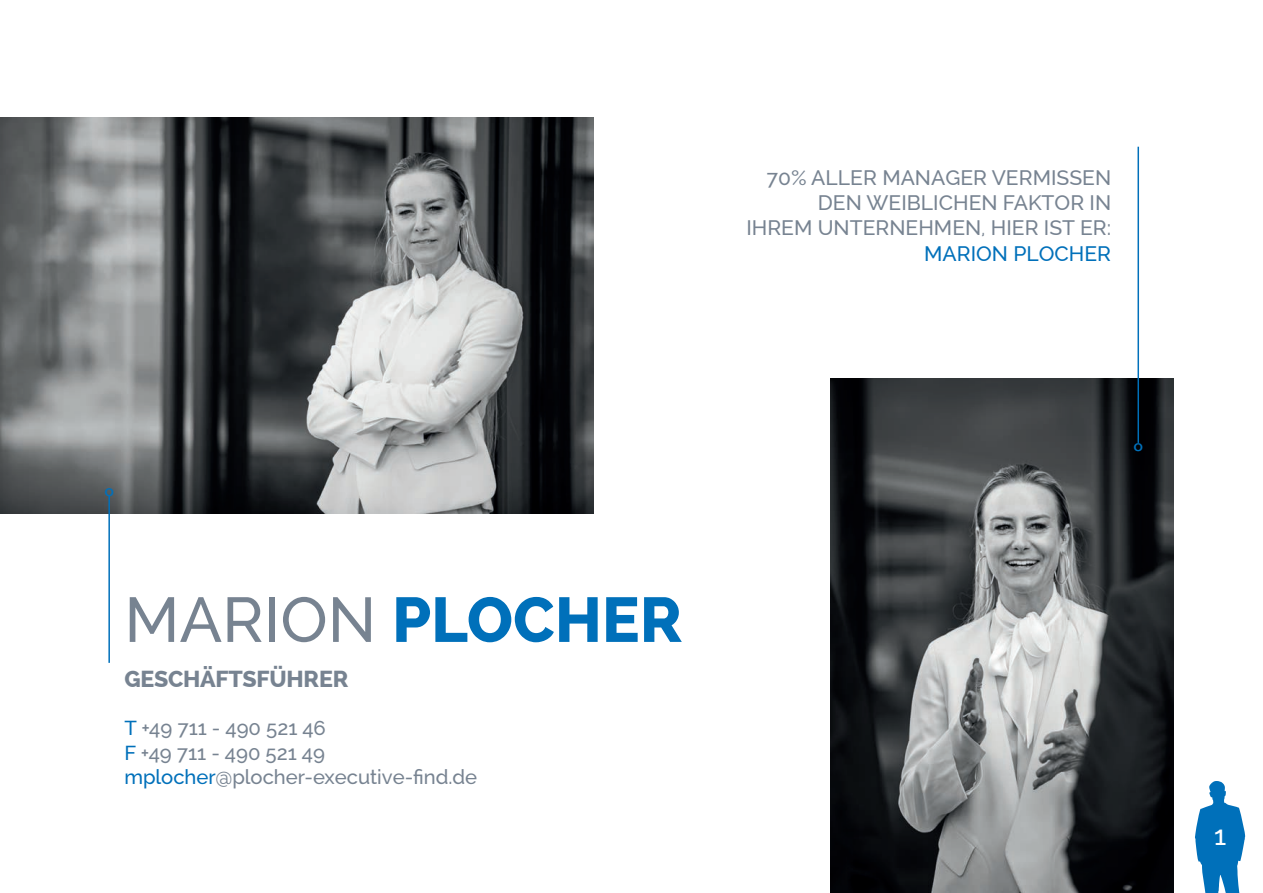
<style>
.page{position:relative;width:1263px;height:893px;background:#fff}
.page>*{position:absolute;margin:0;border:0;box-sizing:border-box;transform-origin:0 0}
.t1{font:800 63px "Raleway";color:#0070ba}
.t2{font:30px "Minion Pro";color:#0070ba}
.t3{font:500 27px "Raleway";color:#fff}
.t4{font:800 23.1px "Raleway";letter-spacing:-.01em;color:#778391}
.t5{font:500 21px/25.2px "Raleway";color:#778391;text-align:right}
.t6{font:500 20.25px/24.3px "Raleway";color:#778391}
.s1{font-weight:400}
.s2{color:#0070ba}
.s3{font-weight:500;color:#778391}
</style>
<div class="page">
<img style="left:0;top:117px;width:593px;height:396px">
<img style="left:831px;top:378px;width:343px;height:515px">
<hr style="left:108px;top:495px;width:2px;height:168px;background:#0070ba">
<hr style="left:1137px;top:147px;width:2px;height:296px;background:#0070ba">
<svg style="left:1195px;top:781px;width:50px;height:112px"></svg>
<p class="t5" style="left:746px;top:165px;width:366px">70% ALLER MANAGER VERMISSEN<br>DEN WEIBLICHEN FAKTOR IN<br>IHREM UNTERNEHMEN<span class="s1">,</span> HIER IST ER:<br><span class="s2">MARION PLOCHER</span></p>
<h2 class="t2" style="left:104px;top:478px;width:12px">°</h2>
<h1 class="t1" style="left:124px;top:584px;width:560px"><span class="s3">MARION</span> PLOCHER</h1>
<p class="t4" style="left:124px;top:665px;width:226px">GESCHÄFTSFÜHRER</p>
<p class="t6" style="left:124px;top:716px;width:354px"><span class="s2">T</span> +49 711 - 490 521 46<br><span class="s2">F</span> +49 711 - 490 521 49 <span class="s2">mplocher</span>@plocher-executive-find.de</p>
<h2 class="t2" style="left:1133px;top:433px;width:12px">°</h2>
<p class="t3" style="left:1214px;top:820px;width:14px">1</p>
</div>
